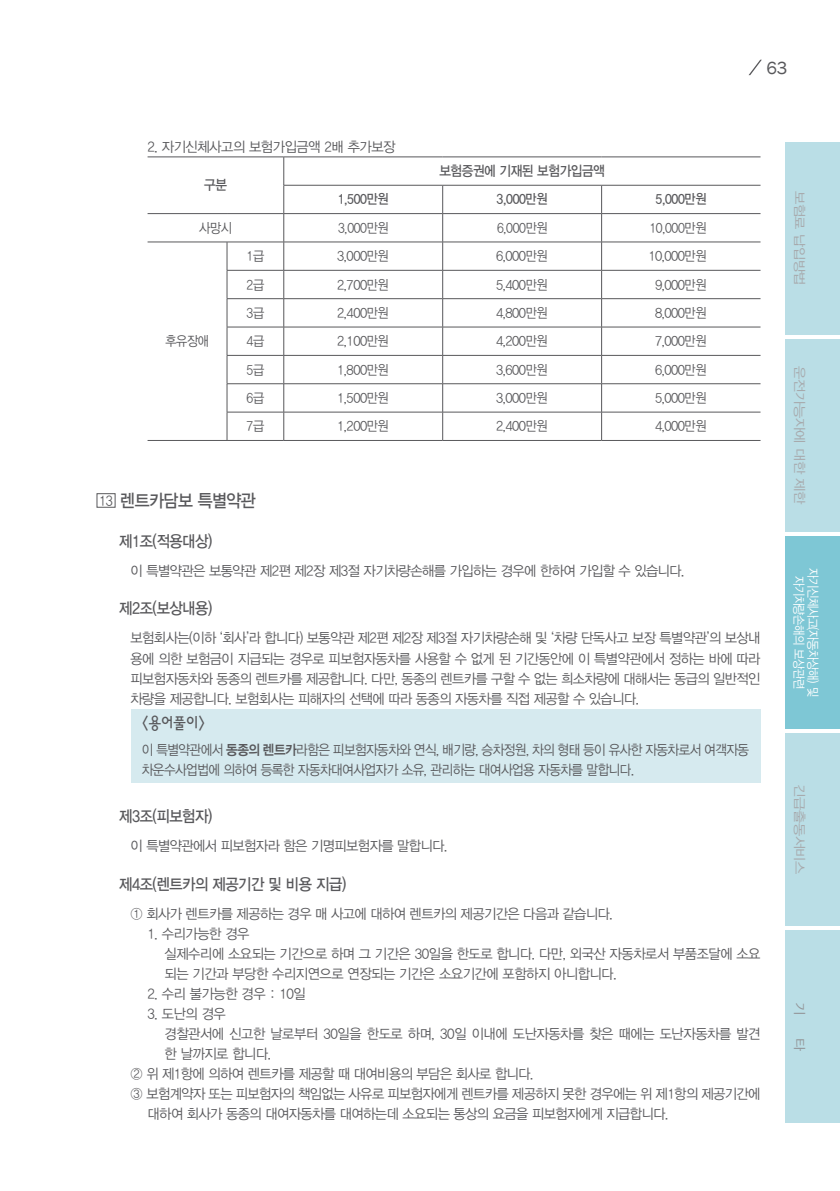
<style>
.page{position:relative;width:840px;height:1191px;background:#fff}
.page>*{position:absolute;margin:0;border:0;box-sizing:border-box;transform-origin:0 0}
.t1{font:18px "YDVYGO Std 33";letter-spacing:-.03em;color:#58585b;scale:.9 1}
.t2{font:18px "Franklin Gothic";color:#58585b}
.t3{font:16px "YDVYGO Std 33";letter-spacing:-.03em;color:#58585b;scale:.9 1}
.t4{font:16px "YDVYGO Std 23";color:#58585b;scale:.9 1}
.t5{font:14px/20px "YDVYGO Std 32";letter-spacing:-.04em;color:#58585b;text-align:justify;scale:.95 1}
.t6{font:14px/20px "YDVYGO Std 32";letter-spacing:-.04em;color:#58585b;scale:.9 1}
.t7{font:14px "YDVYGO Std 33";letter-spacing:-.03em;color:#58585b;scale:.9 1}
.t8{font:13.6px "YDVYGO Std 32";letter-spacing:-.04em;color:#58585b;scale:.95 1}
.t9{font:13.6px "YDVYGO Std 32";letter-spacing:-.04em;color:#58585b;scale:.9 1}
.t10{font:13.6px "YDVYGO Std 33";letter-spacing:-.03em;color:#58585b;scale:.9 1}
.t11{font:12.8px/14px "YDVYGO Std 12";letter-spacing:-.03em;color:#fff;text-align:center;scale:.87 1}
.t12{font:12.8px "YDVYGO Std 12";letter-spacing:-.03em;color:#a7a9ac;scale:1.12 1}
.t13{font:12.8px "YDVYGO Std 12";color:#939598;scale:1.12 1}
.s1{font-family:"YDVYGO Std 32";font-size:14px}
.s2{font-family:"YDVYGO Std 34"}
</style>
<div class="page">
<div style="left:785px;top:142px;width:54px;height:192px;background:#badee6"></div>
<div style="left:785px;top:339px;width:54px;height:192px;background:#badee6"></div>
<div style="left:785px;top:536px;width:54px;height:193px;background:#7ec7d5"></div>
<div style="left:785px;top:733px;width:54px;height:193px;background:#badee6"></div>
<div style="left:785px;top:930px;width:54px;height:193px;background:#badee6"></div>
<svg style="left:748px;top:60px;width:13px;height:15px"></svg>
<hr style="left:147px;top:156px;width:80px;height:1px;background:#58585b">
<hr style="left:227px;top:156px;width:56px;height:1px;background:#58585b">
<hr style="left:283px;top:156px;width:159px;height:1px;background:#58585b">
<hr style="left:442px;top:156px;width:159px;height:1px;background:#58585b">
<hr style="left:601px;top:156px;width:159px;height:1px;background:#58585b">
<hr style="left:283px;top:185px;width:159px;height:1px;background:#58585b">
<hr style="left:442px;top:185px;width:159px;height:1px;background:#58585b">
<hr style="left:601px;top:185px;width:159px;height:1px;background:#58585b">
<hr style="left:147px;top:213px;width:80px;height:1px;background:#58585b">
<hr style="left:227px;top:213px;width:56px;height:1px;background:#58585b">
<hr style="left:283px;top:213px;width:159px;height:1px;background:#58585b">
<hr style="left:442px;top:213px;width:159px;height:1px;background:#58585b">
<hr style="left:601px;top:213px;width:159px;height:1px;background:#58585b">
<hr style="left:147px;top:242px;width:80px;height:1px;background:#58585b">
<hr style="left:147px;top:440px;width:80px;height:1px;background:#58585b">
<hr style="left:227px;top:242px;width:56px;height:1px;background:#58585b">
<hr style="left:283px;top:242px;width:159px;height:1px;background:#58585b">
<hr style="left:442px;top:242px;width:159px;height:1px;background:#58585b">
<hr style="left:601px;top:242px;width:159px;height:1px;background:#58585b">
<hr style="left:227px;top:270px;width:56px;height:1px;background:#58585b">
<hr style="left:283px;top:270px;width:159px;height:1px;background:#58585b">
<hr style="left:442px;top:270px;width:159px;height:1px;background:#58585b">
<hr style="left:601px;top:270px;width:159px;height:1px;background:#58585b">
<hr style="left:227px;top:298px;width:56px;height:1px;background:#58585b">
<hr style="left:283px;top:298px;width:159px;height:1px;background:#58585b">
<hr style="left:442px;top:298px;width:159px;height:1px;background:#58585b">
<hr style="left:601px;top:298px;width:159px;height:1px;background:#58585b">
<hr style="left:227px;top:327px;width:56px;height:1px;background:#58585b">
<hr style="left:283px;top:327px;width:159px;height:1px;background:#58585b">
<hr style="left:442px;top:327px;width:159px;height:1px;background:#58585b">
<hr style="left:601px;top:327px;width:159px;height:1px;background:#58585b">
<hr style="left:227px;top:355px;width:56px;height:1px;background:#58585b">
<hr style="left:283px;top:355px;width:159px;height:1px;background:#58585b">
<hr style="left:442px;top:355px;width:159px;height:1px;background:#58585b">
<hr style="left:601px;top:355px;width:159px;height:1px;background:#58585b">
<hr style="left:227px;top:383px;width:56px;height:1px;background:#58585b">
<hr style="left:283px;top:383px;width:159px;height:1px;background:#58585b">
<hr style="left:442px;top:383px;width:159px;height:1px;background:#58585b">
<hr style="left:601px;top:383px;width:159px;height:1px;background:#58585b">
<hr style="left:227px;top:412px;width:56px;height:1px;background:#58585b">
<svg style="left:226px;top:242px;width:1px;height:198px"></svg>
<hr style="left:283px;top:412px;width:159px;height:1px;background:#58585b">
<svg style="left:283px;top:157px;width:1px;height:283px"></svg>
<hr style="left:442px;top:412px;width:159px;height:1px;background:#58585b">
<svg style="left:442px;top:185px;width:1px;height:255px"></svg>
<hr style="left:601px;top:412px;width:159px;height:1px;background:#58585b">
<svg style="left:601px;top:185px;width:1px;height:255px"></svg>
<hr style="left:227px;top:440px;width:56px;height:1px;background:#58585b">
<hr style="left:283px;top:440px;width:159px;height:1px;background:#58585b">
<hr style="left:442px;top:440px;width:159px;height:1px;background:#58585b">
<hr style="left:601px;top:440px;width:159px;height:1px;background:#58585b">
<div style="left:96px;top:493px;width:19px;height:15px;border:1px solid #58585b"></div>
<div style="left:130px;top:708px;width:630px;height:74px;background:#d6eaef"></div>
<p class="t2" style="left:766px;top:57px;width:23px">63</p>
<p class="t5" style="left:147px;top:137px;width:262px">2. 자기신체사고의 보험가입금액 2배 추가보장</p>
<p class="t7" style="left:204px;top:178px;width:27px">구분</p>
<p class="t7" style="left:439px;top:164px;width:185px">보험증권에 기재된 보험가입금액</p>
<p class="t10" style="left:337px;top:192px;width:58px">1,500만원</p>
<p class="t10" style="left:496px;top:192px;width:58px">3,000만원</p>
<p class="t10" style="left:655px;top:192px;width:58px">5,000만원</p>
<p class="t9" style="left:199px;top:221px;width:38px">사망시</p>
<p class="t9" style="left:338px;top:221px;width:58px">3,000만원</p>
<p class="t9" style="left:497px;top:221px;width:58px">6,000만원</p>
<p class="t9" style="left:649px;top:221px;width:65px">10,000만원</p>
<p class="t9" style="left:165px;top:334px;width:50px">후유장애</p>
<p class="t9" style="left:246px;top:249px;width:21px">1급</p>
<p class="t8" style="left:337px;top:249px;width:56px">3,000만원</p>
<p class="t8" style="left:496px;top:249px;width:56px">6,000만원</p>
<p class="t8" style="left:648px;top:249px;width:63px">10,000만원</p>
<p class="t9" style="left:246px;top:278px;width:21px">2급</p>
<p class="t8" style="left:337px;top:278px;width:56px">2,700만원</p>
<p class="t8" style="left:496px;top:278px;width:56px">5,400만원</p>
<p class="t8" style="left:654px;top:278px;width:56px">9,000만원</p>
<p class="t9" style="left:246px;top:306px;width:21px">3급</p>
<p class="t8" style="left:337px;top:306px;width:56px">2,400만원</p>
<p class="t8" style="left:496px;top:306px;width:56px">4,800만원</p>
<p class="t8" style="left:654px;top:306px;width:56px">8,000만원</p>
<p class="t9" style="left:246px;top:334px;width:21px">4급</p>
<p class="t8" style="left:337px;top:334px;width:56px">2,100만원</p>
<p class="t8" style="left:496px;top:334px;width:56px">4,200만원</p>
<p class="t8" style="left:654px;top:334px;width:56px">7,000만원</p>
<p class="t9" style="left:246px;top:363px;width:21px">5급</p>
<p class="t8" style="left:337px;top:363px;width:56px">1,800만원</p>
<p class="t8" style="left:496px;top:363px;width:56px">3,600만원</p>
<p class="t8" style="left:654px;top:363px;width:56px">6,000만원</p>
<p class="t9" style="left:246px;top:391px;width:21px">6급</p>
<p class="t8" style="left:337px;top:391px;width:56px">1,500만원</p>
<p class="t8" style="left:496px;top:391px;width:56px">3,000만원</p>
<p class="t8" style="left:654px;top:391px;width:56px">5,000만원</p>
<p class="t9" style="left:246px;top:419px;width:21px">7급</p>
<p class="t8" style="left:337px;top:419px;width:56px">1,200만원</p>
<p class="t8" style="left:496px;top:419px;width:56px">2,400만원</p>
<p class="t8" style="left:654px;top:419px;width:56px">4,000만원</p>
<p class="t1" style="left:99px;top:491px;width:175px"><span class="s1">13</span> 렌트카담보 특별약관</p>
<p class="t3" style="left:119px;top:532px;width:105px">제1조(적용대상)</p>
<p class="t5" style="left:130px;top:561px;width:584px">이 특별약관은 보통약관 제2편 제2장 제3절 자기차량손해를 가입하는 경우에 한하여 가입할 수 있습니다.</p>
<p class="t3" style="left:119px;top:600px;width:105px">제2조(보상내용)</p>
<p class="t5" style="left:130px;top:628px;width:664px">보험회사는(이하 ‘회사’라 합니다) 보통약관 제2편 제2장 제3절 자기차량손해 및 ‘차량 단독사고 보장 특별약관’의 보상내 용에 의한 보험금이 지급되는 경우로 피보험자동차를 사용할 수 없게 된 기간동안에 이 특별약관에서 정하는 바에 따라 피보험자동차와 동종의 렌트카를 제공합니다. 다만, 동종의 렌트카를 구할 수 없는 희소차량에 대해서는 동급의 일반적인 차량을 제공합니다. 보험회사는 피해자의 선택에 따라 동종의 자동차를 직접 제공할 수 있습니다.</p>
<p class="t4" style="left:142px;top:715px;width:72px">&lt;용어풀이&gt;</p>
<p class="t6" style="left:142px;top:740px;width:676px">이 특별약관에서 <span class="s2">동종의 렌트카</span>라함은 피보험자동차와 연식, 배기량, 승차정원, 차의 형태 등이 유사한 자동차로서 여객자동 차운수사업법에 의하여 등록한 자동차대여사업자가 소유, 관리하는 대여사업용 자동차를 말합니다.</p>
<p class="t3" style="left:119px;top:808px;width:105px">제3조(피보험자)</p>
<p class="t5" style="left:130px;top:836px;width:335px">이 특별약관에서 피보험자라 함은 기명피보험자를 말합니다.</p>
<p class="t3" style="left:119px;top:875px;width:254px">제4조(렌트카의 제공기간 및 비용 지급)</p>
<p class="t5" style="left:130px;top:903px;width:509px">① 회사가 렌트카를 제공하는 경우 매 사고에 대하여 렌트카의 제공기간은 다음과 같습니다.</p>
<p class="t5" style="left:164px;top:923px;width:628px;text-align:left;text-indent:-17px">1. 수리가능한 경우<br>실제수리에 소요되는 기간으로 하며 그 기간은 30일을 한도로 합니다. 다만, 외국산 자동차로서 부품조달에 소요 되는 기간과 부당한 수리지연으로 연장되는 기간은 소요기간에 포함하지 아니합니다.</p>
<p class="t5" style="left:147px;top:983px;width:168px">2. 수리 불가능한 경우 : 10일</p>
<p class="t5" style="left:147px;top:1003px;width:84px">3. 도난의 경우</p>
<p class="t5" style="left:164px;top:1023px;width:628px">경찰관서에 신고한 날로부터 30일을 한도로 하며, 30일 이내에 도난자동차를 찾은 때에는 도난자동차를 발견</p>
<p class="t5" style="left:164px;top:1043px;width:114px">한 날까지로 합니다.</p>
<p class="t5" style="left:130px;top:1063px;width:425px">② 위 제1항에 의하여 렌트카를 제공할 때 대여비용의 부담은 회사로 합니다.</p>
<p class="t5" style="left:130px;top:1083px;width:664px">③ 보험계약자 또는 피보험자의 책임없는 사유로 피보험자에게 렌트카를 제공하지 못한 경우에는 위 제1항의 제공기간에</p>
<p class="t5" style="left:147px;top:1103px;width:549px">대하여 회사가 동종의 대여자동차를 대여하는데 소요되는 통상의 요금을 피보험자에게 지급합니다.</p>
<p class="t12" style="left:805px;top:191px;width:86px;rotate:90deg">보험료 납입방법</p>
<p class="t12" style="left:805px;top:366px;width:125px;rotate:90deg">운전가능자에 대한 제한</p>
<p class="t11" style="left:819px;top:567px;width:150px;rotate:90deg">자기신체사고(자동차상해) 및 자기차량손해의 보상관련</p>
<p class="t12" style="left:805px;top:784px;width:82px;rotate:90deg">긴급출동서비스</p>
<p class="t13" style="left:805px;top:1002px;width:13px;rotate:90deg">기</p>
<p class="t13" style="left:805px;top:1037px;width:13px;rotate:90deg">타</p>
</div>
